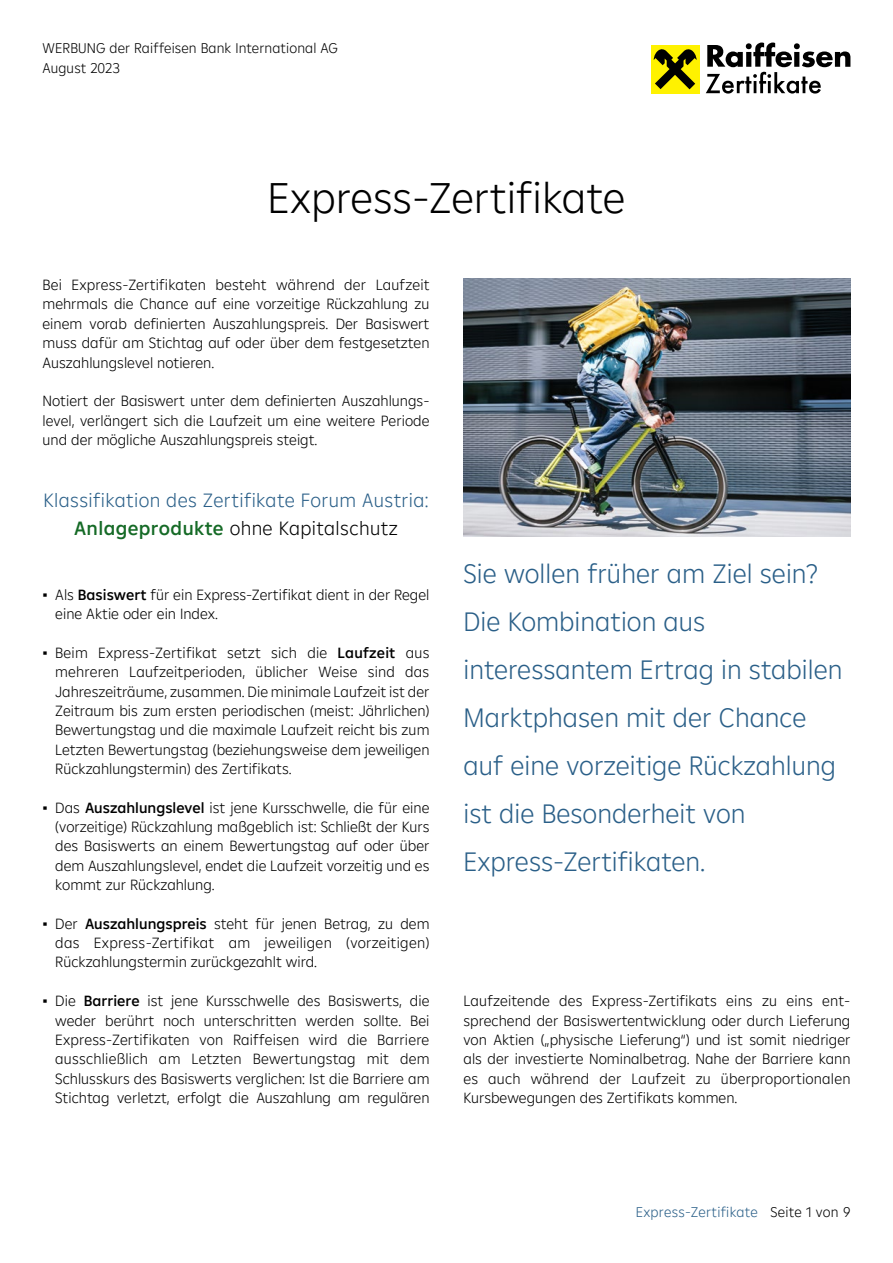
<style>
.page{position:relative;width:893px;height:1263px;background:#fff}
.page>*{position:absolute;margin:0;border:0;box-sizing:border-box;transform-origin:0 0}
.t1{font:300 43.5px "Amalia";color:#000}
.t2{font:300 27px/48px "Amalia";color:#2a5f88}
.t3{font:300 19.5px/27.6px "Amalia";letter-spacing:.02em;color:#2a5f88;text-align:center}
.t4{font:300 15px/19.4px "Amalia";color:#000;text-align:justify}
.t5{font:300 14.25px/19.4px "Amalia";letter-spacing:.01em;color:#000}
.t6{font:300 14.25px "Amalia";letter-spacing:.02em;color:#2a5f88}
.s1{font-weight:500;color:#156a26}
.s2{color:#000}
.s3{font-family:"Trebuchet MS";font-weight:400}
.s4{font-weight:500}
</style>
<div class="page">
<div style="left:651px;top:45px;width:48px;height:48px;background:#fff200"></div>
<svg style="left:654px;top:49px;width:43px;height:40px"></svg>
<svg style="left:706px;top:43px;width:144px;height:51px"></svg>
<img style="left:463px;top:279px;width:387px;height:257px">
<p class="t5" style="left:43px;top:38px;width:297px">WERBUNG der Raiffeisen Bank International AG<br>August 2023</p>
<h1 class="t1" style="left:268px;top:169px;width:359px">Express-Zertifikate</h1>
<p class="t4" style="left:43px;top:275px;width:389px">Bei Express-Zertifikaten besteht während der Laufzeit mehrmals die Chance auf eine vorzeitige Rückzahlung zu einem vorab definierten Auszahlungspreis. Der Basiswert muss dafür am Stichtag auf oder über dem festgesetzten Auszahlungslevel notieren.</p>
<p class="t4" style="left:43px;top:391px;width:388px">Notiert der Basiswert unter dem definierten Auszahlungs&shy;level, verlängert sich die Laufzeit um eine weitere Periode und der mögliche Auszahlungspreis steigt.</p>
<h3 class="t3" style="left:43px;top:486px;width:387px">Klassifikation des Zertifikate Forum Austria:<br><span class="s1">Anlageprodukte</span> <span class="s2">ohne Kapitalschutz</span></h3>
<p class="t4" style="left:55px;top:584px;width:376px;text-indent:-13px"><span class="s3">▪</span> Als <span class="s4">Basiswert</span> für ein Express-Zertifikat dient in der Regel eine Aktie oder ein Index.</p>
<p class="t4" style="left:55px;top:642px;width:376px;text-indent:-13px"><span class="s3">▪</span> Beim Express-Zertifikat setzt sich die <span class="s4">Laufzeit</span> aus mehreren Laufzeitperioden, üblicher Weise sind das Jahreszeiträume, zusammen. Die minimale Laufzeit ist der Zeitraum bis zum ersten periodischen (meist: Jährlichen)<br>Bewertungstag und die maximale Laufzeit reicht bis zum Letzten Bewertungstag (beziehungsweise dem jeweiligen Rückzahlungstermin) des Zertifikats.</p>
<p class="t4" style="left:55px;top:797px;width:376px;text-indent:-13px"><span class="s3">▪</span> Das <span class="s4">Auszahlungslevel</span> ist jene Kursschwelle, die für eine (vorzeitige) Rückzahlung maßgeblich ist: Schließt der Kurs des Basiswerts an einem Bewertungstag auf oder über dem Auszahlungslevel, endet die Laufzeit vorzeitig und es kommt zur Rückzahlung.</p>
<p class="t4" style="left:55px;top:913px;width:376px;text-indent:-13px"><span class="s3">▪</span> Der <span class="s4">Auszahlungspreis</span> steht für jenen Betrag, zu dem das Express-Zertifikat am jeweiligen (vorzeitigen)<br>Rückzahlungstermin zurückgezahlt wird.</p>
<p class="t4" style="left:55px;top:991px;width:376px;text-indent:-13px"><span class="s3">▪</span> Die <span class="s4">Barriere</span> ist jene Kursschwelle des Basiswerts, die weder berührt noch unterschritten werden sollte. Bei Express-Zertifikaten von Raiffeisen wird die Barriere ausschließlich am Letzten Bewertungstag mit dem Schlusskurs des Basiswerts verglichen: Ist die Barriere am Stichtag verletzt, erfolgt die Auszahlung am regulären</p>
<h2 class="t2" style="left:463px;top:548px;width:380px">Sie wollen früher am Ziel sein?<br>Die Kombination aus interessantem Ertrag in stabilen<br>Marktphasen mit der Chance auf eine vorzeitige Rückzahlung ist die Besonderheit von<br>Express-Zertifikaten.</h2>
<p class="t4" style="left:463px;top:991px;width:388px">Laufzeitende des Express-Zertifikats eins zu eins ent&shy;sprechend der Basiswertentwicklung oder durch Lieferung von Aktien („physische Lieferung“) und ist somit niedriger als der investierte Nominalbetrag. Nahe der Barriere kann es auch während der Laufzeit zu überproportionalen Kursbewegungen des Zertifikats kommen.</p>
<p class="t6" style="left:636px;top:1202px;width:216px">Express-Zertifikate <span class="s2">Seite 1 von 9</span></p>
</div>
